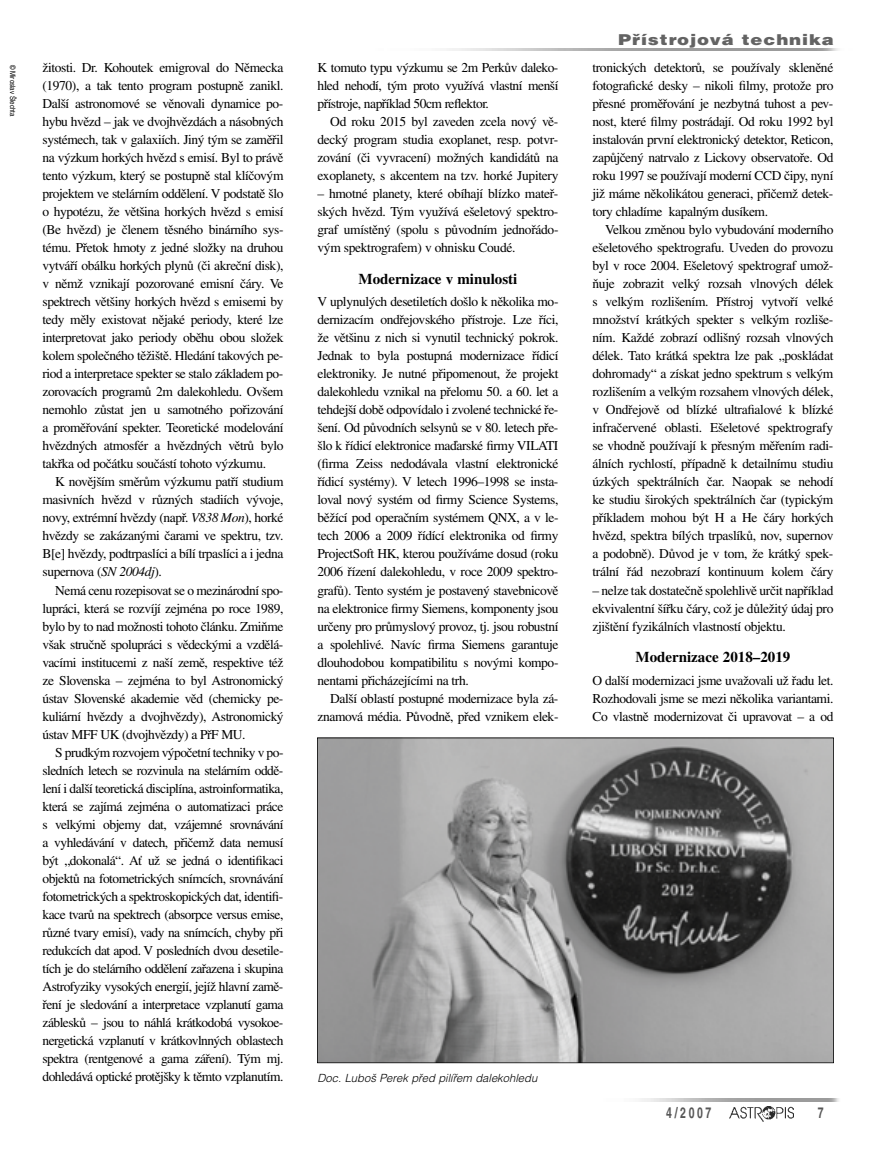
<style>
.page{position:relative;width:893px;height:1149px;background:#fff}
.page>*{position:absolute;margin:0;border:0;box-sizing:border-box;transform-origin:0 0}
.t1{font:700 15px "Times CE";color:#000}
.t2{font:900 15px "Helvetica CE";letter-spacing:.05em;color:#636363;scale:1.2 1}
.t3{font:700 15px "Helvetica CE";color:#565656;scale:.7 1}
.t4{font:13.5px/18px "Times CE";letter-spacing:-.03em;color:#000;text-align:justify}
.t5{font:italic 300 11.25px "Helvetica CE";color:#000}
.t6{font:condensed 7.5px "Helvetica CE";color:#000}
.s1{font-style:italic}
</style>
<div class="page">
<img style="left:640px;top:1098px;width:199px;height:2px">
<img style="left:729px;top:1106px;width:64px;height:15px">
<svg style="left:317px;top:737px;width:517px;height:325px;background:#8d8d8d"></svg>
<p class="t6" style="left:17px;top:64px;width:53px;rotate:90deg">© Miroslav Šlechta</p>
<p class="t4" style="left:43px;top:58px;width:242px">žitosti. Dr. Kohoutek emigroval do Německa (1970), a tak tento program postupně zanikl.<br>Další astronomové se věnovali dynamice po&shy;hybu hvězd – jak ve dvojhvězdách a násobných systémech, tak v galaxiích. Jiný tým se zaměřil na výzkum horkých hvězd s emisí. Byl to právě tento výzkum, který se postupně stal klíčovým projektem ve stelárním oddělení. V podstatě šlo o hypotézu, že většina horkých hvězd s emisí (Be hvězd) je členem těsného binárního sys&shy;tému. Přetok hmoty z jedné složky na druhou vytváří obálku horkých plynů (či akreční disk), v němž vznikají pozorované emisní čáry. Ve spektrech většiny horkých hvězd s emisemi by tedy měly existovat nějaké periody, které lze interpretovat jako periody oběhu obou složek kolem společného těžiště. Hledání takových pe&shy;riod a interpretace spekter se stalo základem po&shy;zorovacích programů 2m dalekohledu. Ovšem nemohlo zůstat jen u samotného pořizování a proměřování spekter. Teoretické modelování hvězdných atmosfér a hvězdných větrů bylo takřka od počátku součástí tohoto výzkumu.</p>
<p class="t4" style="left:43px;top:472px;width:242px;text-indent:13px">K novějším směrům výzkumu patří studium masivních hvězd v různých stadiích vývoje, novy, extrémní hvězdy (např. <span class="s1">V838 Mon</span>), horké hvězdy se zakázanými čarami ve spektru, tzv.<br>B[e] hvězdy, podtrpaslíci a bílí trpaslíci a i jedna supernova (<span class="s1">SN 2004dj</span>).</p>
<p class="t4" style="left:43px;top:580px;width:242px;text-indent:13px">Nemá cenu rozepisovat se o mezinárodní spo&shy;lupráci, která se rozvíjí zejména po roce 1989, bylo by to nad možnosti tohoto článku. Zmiňme však stručně spolupráci s vědeckými a vzdělá&shy;vacími institucemi z naší země, respektive též ze Slovenska – zejména to byl Astronomický ústav Slovenské akademie věd (chemicky pe&shy;kuliární hvězdy a dvojhvězdy), Astronomický ústav MFF UK (dvojhvězdy) a PřF MU.</p>
<p class="t4" style="left:43px;top:742px;width:242px;text-indent:13px">S prudkým rozvojem výpočetní techniky v po&shy;sledních letech se rozvinula na stelárním oddě&shy;lení i další teoretická disciplína, astroinformatika, která se zajímá zejména o automatizaci práce s velkými objemy dat, vzájemné srovnávání a vyhledávání v datech, přičemž data nemusí být „dokonalá“. Ať už se jedná o identifikaci objektů na fotometrických snímcích, srovnávání fotometrických a spektroskopických dat, identifi&shy;kace tvarů na spektrech (absorpce versus emise, různé tvary emisí), vady na snímcích, chyby při redukcích dat apod. V posledních dvou desetile&shy;tích je do stelárního oddělení zařazena i skupina Astrofyziky vysokých energií, jejíž hlavní zamě&shy;ření je sledování a interpretace vzplanutí gama záblesků – jsou to náhlá krátkodobá vysokoe&shy;nergetická vzplanutí v krátkovlnných oblastech spektra (rentgenové a gama záření). Tým mj. dohledává optické protějšky k těmto vzplanutím.</p>
<p class="t4" style="left:317px;top:58px;width:242px">K tomuto typu výzkumu se 2m Perkův daleko&shy;hled nehodí, tým proto využívá vlastní menší přístroje, například 50cm reflektor.</p>
<p class="t4" style="left:317px;top:112px;width:242px;text-indent:13px">Od roku 2015 byl zaveden zcela nový vě&shy;decký program studia exoplanet, resp. potvr&shy;zování (či vyvracení) možných kandidátů na exoplanety, s akcentem na tzv. horké Jupitery</p>
<p class="t4" style="left:317px;top:184px;width:242px">– hmotné planety, které obíhají blízko mateř&shy;ských hvězd. Tým využívá ešeletový spektro&shy;graf umístěný (spolu s původním jednořádo&shy;vým spektrografem) v ohnisku Coudé.</p>
<p class="t1" style="left:359px;top:269px;width:160px">Modernizace v minulosti</p>
<p class="t4" style="left:317px;top:292px;width:242px">V uplynulých desetiletích došlo k několika mo&shy;dernizacím ondřejovského přístroje. Lze říci, že většinu z nich si vynutil technický pokrok.<br>Jednak to byla postupná modernizace řídicí elektroniky. Je nutné připomenout, že projekt dalekohledu vznikal na přelomu 50. a 60. let a tehdejší době odpovídalo i zvolené technické ře&shy;šení. Od původních selsynů se v 80. letech pře&shy;šlo k řídicí elektronice maďarské firmy VILATI (firma Zeiss nedodávala vlastní elektronické řídicí systémy). V letech 1996–1998 se insta&shy;loval nový systém od firmy Science Systems, běžící pod operačním systémem QNX, a v le&shy;tech 2006 a 2009 řídící elektronika od firmy ProjectSoft HK, kterou používáme dosud (roku 2006 řízení dalekohledu, v roce 2009 spektro&shy;grafů). Tento systém je postavený stavebnicově na elektronice firmy Siemens, komponenty jsou určeny pro průmyslový provoz, tj. jsou robustní a spolehlivé. Navíc firma Siemens garantuje dlouhodobou kompatibilitu s novými kompo&shy;nentami přicházejícími na trh.</p>
<p class="t4" style="left:317px;top:688px;width:242px;text-align:right">Další oblastí postupné modernizace byla zá&shy;znamová média. Původně, před vznikem elek-</p>
<p class="t2" style="left:618px;top:31px;width:181px">Přístrojová technika</p>
<p class="t4" style="left:592px;top:58px;width:242px">tronických detektorů, se používaly skleněné fotografické desky – nikoli filmy, protože pro přesné proměřování je nezbytná tuhost a pev&shy;nost, které filmy postrádají. Od roku 1992 byl instalován první elektronický detektor, Reticon, zapůjčený natrvalo z Lickovy observatoře. Od roku 1997 se používají moderní CCD čipy, nyní již máme několikátou generaci, přičemž detek&shy;tory chladíme kapalným dusíkem.</p>
<p class="t4" style="left:592px;top:220px;width:243px;text-indent:13px">Velkou změnou bylo vybudování moderního ešeletového spektrografu. Uveden do provozu byl v roce 2004. Ešeletový spektrograf umož&shy;ňuje zobrazit velký rozsah vlnových délek s velkým rozlišením. Přístroj vytvoří velké množství krátkých spekter s velkým rozliše&shy;ním. Každé zobrazí odlišný rozsah vlnových délek. Tato krátká spektra lze pak „poskládat dohromady“ a získat jedno spektrum s velkým rozlišením a velkým rozsahem vlnových délek, v Ondřejově od blízké ultrafialové k blízké infračervené oblasti. Ešeletové spektrografy se vhodně používají k přesným měřením radi&shy;álních rychlostí, případně k detailnímu studiu úzkých spektrálních čar. Naopak se nehodí ke studiu širokých spektrálních čar (typickým příkladem mohou být H a He čáry horkých hvězd, spektra bílých trpaslíků, nov, supernov a podobně). Důvod je v tom, že krátký spek&shy;trální řád nezobrazí kontinuum kolem čáry</p>
<p class="t4" style="left:592px;top:580px;width:242px">– nelze tak dostatečně spolehlivě určit například ekvivalentní šířku čáry, což je důležitý údaj pro zjištění fyzikálních vlastností objektu.</p>
<p class="t1" style="left:636px;top:647px;width:156px">Modernizace 2018–2019</p>
<p class="t4" style="left:592px;top:670px;width:242px">O další modernizaci jsme uvažovali už řadu let.<br>Rozhodovali jsme se mezi několika variantami.<br>Co vlastně modernizovat či upravovat – a od</p>
<p class="t5" style="left:317px;top:1071px;width:221px">Doc. Luboš Perek před pilířem dalekohledu</p>
<p class="t3" style="left:666px;top:1102px;width:66px">4/2007</p>
<p class="t3" style="left:818px;top:1102px;width:10px">7</p>
</div>
